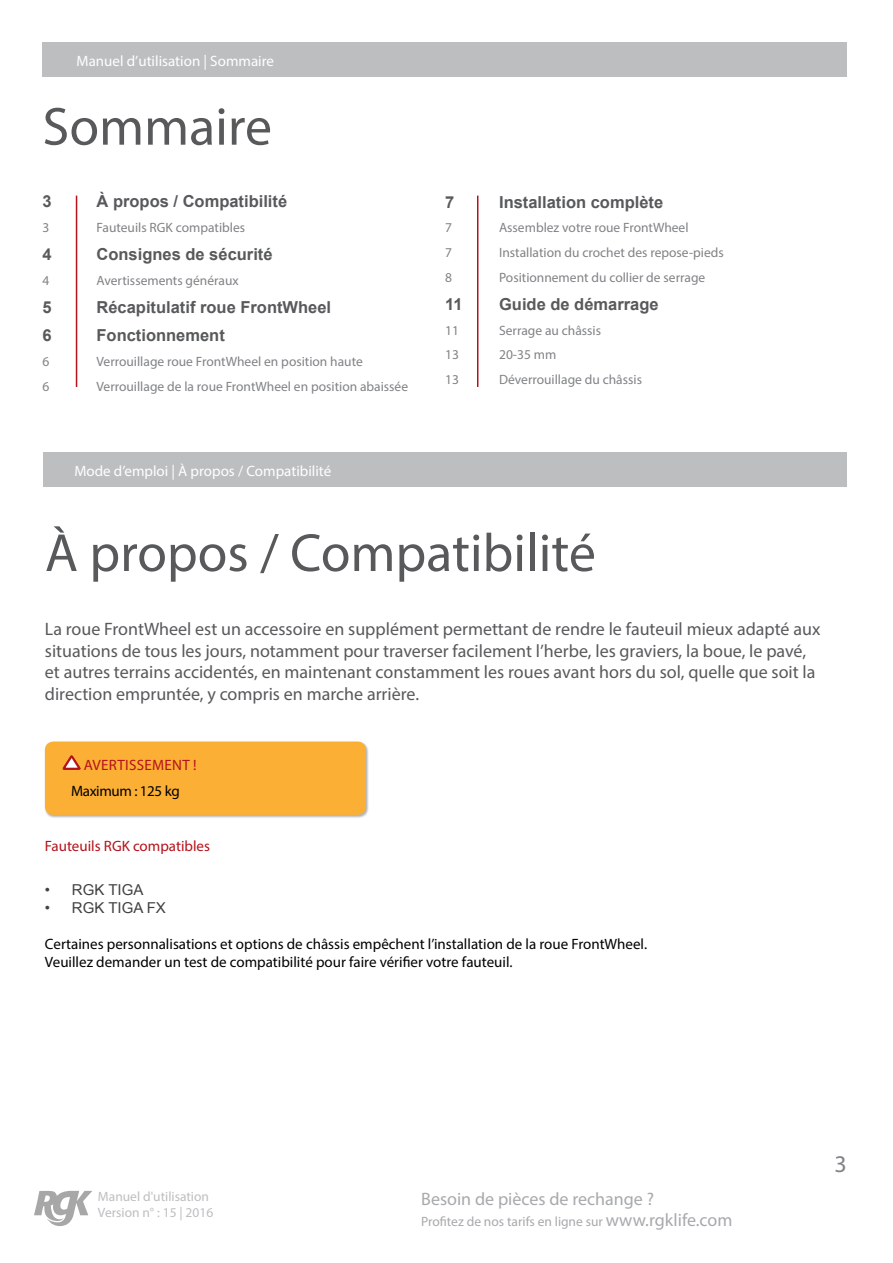
<style>
.page{position:relative;width:893px;height:1263px;background:#fff}
.page>*{position:absolute;margin:0;border:0;box-sizing:border-box;transform-origin:0 0}
.t1{font:54px "Myriad Pro";color:#58595b}
.t2{font:24px "Myriad Pro";color:#808285}
.t3{font:18px/21.6px "Myriad Pro";color:#58595b}
.t4{font:18px "Myriad Pro";color:#a7a9ac}
.t5{font:700 16.5px "Arial";color:#58595b}
.t6{font:15px/18px "Myriad Pro";color:#000}
.t7{font:15px "Myriad Pro";color:#fff}
.t8{font:15px "Myriad Pro";color:#b5121b}
.t9{font:15px "Arial";color:#414042}
.t10{font:15px "Myriad Pro";letter-spacing:.02em;color:#b5121b}
.t11{font:15px "Myriad Pro";letter-spacing:-.025em;color:#000}
.t12{font:13.5px "Myriad Pro";color:#808285}
.t13{font:13.5px "Myriad Pro";color:#a7a9ac}
.t14{font:13.5px/16.2px "Myriad Pro";color:#bcbec0}
.t15{font:13.5px "Myriad Pro";color:#808285}
.s1{font-style:inherit}
.s2{font-size:18px}
</style>
<div class="page">
<svg style="left:34px;top:1191px;width:58px;height:35px"></svg>
<hr style="left:76px;top:196px;width:1px;height:191px;background:#b5121b">
<div style="left:43px;top:43px;width:804px;height:34px;background:#bcbec0"></div>
<hr style="left:477px;top:196px;width:1px;height:191px;background:#b5121b">
<div style="left:43px;top:453px;width:803px;height:34px;background:#bcbec0"></div>
<div style="left:44px;top:741px;width:325px;height:77px;background:#000;opacity:.3"></div>
<div style="left:45px;top:741px;width:321px;height:74px;background:#fbaf34;border-radius:9px"></div>
<svg style="left:62px;top:755px;width:19px;height:15px"></svg>
<p class="t7" style="left:77px;top:51px;width:199px">Manuel d’utilisation | Sommaire</p>
<h1 class="t1" style="left:43px;top:93px;width:231px">Sommaire</h1>
<p class="t5" style="left:43px;top:190px;width:11px">3</p>
<p class="t5" style="left:97px;top:190px;width:192px">À propos / Compatibilité</p>
<p class="t12" style="left:43px;top:219px;width:8px">3</p>
<p class="t12" style="left:97px;top:219px;width:150px">Fauteuils RGK compatibles</p>
<p class="t5" style="left:43px;top:243px;width:11px">4</p>
<p class="t5" style="left:97px;top:243px;width:178px">Consignes de sécurité</p>
<p class="t12" style="left:43px;top:272px;width:8px">4</p>
<p class="t12" style="left:97px;top:272px;width:144px">Avertissements généraux</p>
<p class="t5" style="left:43px;top:296px;width:11px">5</p>
<p class="t5" style="left:97px;top:296px;width:236px">Récapitulatif roue FrontWheel</p>
<p class="t5" style="left:43px;top:325px;width:11px">6</p>
<p class="t5" style="left:97px;top:325px;width:130px">Fonctionnement</p>
<p class="t12" style="left:43px;top:353px;width:8px">6</p>
<p class="t12" style="left:97px;top:353px;width:268px">Verrouillage roue FrontWheel en position haute</p>
<p class="t12" style="left:43px;top:378px;width:8px">6</p>
<p class="t12" style="left:97px;top:378px;width:313px">Verrouillage de la roue FrontWheel en position abaissée</p>
<p class="t7" style="left:74px;top:462px;width:258px">Mode d’emploi | À propos / Compatibilité</p>
<p class="t5" style="left:445px;top:191px;width:11px">7</p>
<p class="t5" style="left:499px;top:191px;width:166px">Installation complète</p>
<p class="t12" style="left:445px;top:219px;width:8px">7</p>
<p class="t12" style="left:499px;top:219px;width:191px">Assemblez votre roue FrontWheel</p>
<p class="t12" style="left:445px;top:244px;width:8px">7</p>
<p class="t12" style="left:499px;top:244px;width:226px">Installation du crochet des repose-pieds</p>
<p class="t12" style="left:445px;top:269px;width:8px">8</p>
<p class="t12" style="left:499px;top:269px;width:208px">Positionnement du collier de serrage</p>
<p class="t5" style="left:445px;top:293px;width:19px">11</p>
<p class="t5" style="left:499px;top:293px;width:161px">Guide de démarrage</p>
<p class="t12" style="left:445px;top:322px;width:15px">11</p>
<p class="t12" style="left:499px;top:322px;width:104px">Serrage au châssis</p>
<p class="t15" style="left:445px;top:347px;width:15px">13</p>
<p class="t15" style="left:499px;top:347px;width:59px">20-35 <span class="s1">mm</span></p>
<p class="t12" style="left:445px;top:371px;width:15px">13</p>
<p class="t12" style="left:499px;top:371px;width:144px">Déverrouillage du châssis</p>
<h1 class="t1" style="left:45px;top:520px;width:552px">À propos / Compatibilité</h1>
<p class="t3" style="left:45px;top:618px;width:777px">La roue FrontWheel est un accessoire en supplément permettant de rendre le fauteuil mieux adapté aux situations de tous les jours, notamment pour traverser facilement l’herbe, les graviers, la boue, le pavé, et autres terrains accidentés, en maintenant constamment les roues avant hors du sol, quelle que soit la direction empruntée, y compris en marche arrière.</p>
<p class="t10" style="left:84px;top:756px;width:114px">AVERTISSEMENT !</p>
<p class="t11" style="left:71px;top:782px;width:110px">Maximum : 125 kg</p>
<p class="t8" style="left:45px;top:837px;width:167px">Fauteuils RGK compatibles</p>
<p class="t9" style="left:45px;top:880px;width:100px">• RGK TIGA</p>
<p class="t9" style="left:45px;top:898px;width:122px">• RGK TIGA FX</p>
<p class="t6" style="left:45px;top:935px;width:604px">Certaines personnalisations et options de châssis empêchent l’installation de la roue FrontWheel.<br>Veuillez demander un test de compatibilité pour faire vérifier votre fauteuil.</p>
<p class="t14" style="left:98px;top:1188px;width:117px">Manuel d'utilisation<br>Version n° : 15 | 2016</p>
<p class="t4" style="left:421px;top:1187px;width:234px">Besoin de pièces de rechange ?</p>
<p class="t13" style="left:421px;top:1213px;width:313px">Profitez de nos tarifs en ligne sur <span class="s2">www.rgklife.com</span></p>
<h2 class="t2" style="left:834px;top:1149px;width:14px">3</h2>
</div>
